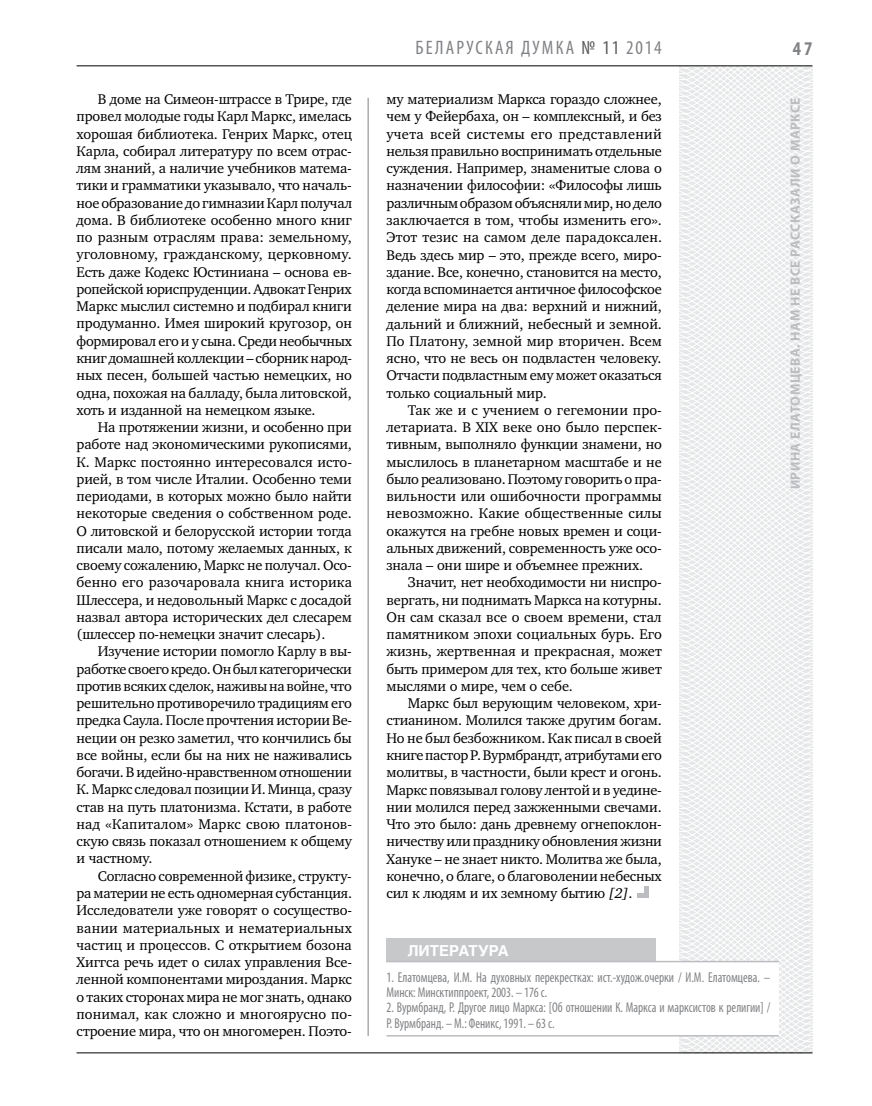
<style>
.page{position:relative;width:872px;height:1106px;background:#fff}
.page>*{position:absolute;margin:0;border:0;box-sizing:border-box;transform-origin:0 0}
.t1{font:condensed 19.5px "Myriad Pro";letter-spacing:.105em;color:#808285}
.t2{font:700 condensed 19.5px "Myriad Pro";color:#808285}
.t3{font:700 15px "Helios";color:#fff}
.t4{font:14.4px/17.2px "Charter C";letter-spacing:-.01em;color:#000;text-align:justify}
.t5{font:condensed 14.25px/15.3px "Myriad Pro";color:#808285;scale:.9 1}
.t6{font:700 13.5px "Myriad Pro";letter-spacing:.04em;color:#bcbdc0}
.s1{color:#58595b}
.s2{font-style:italic}
</style>
<div class="page">
<hr style="left:368px;top:98px;width:1px;height:938px;background:#808285">
<svg style="left:621px;top:65px;width:192px;height:989px"></svg>
<hr style="left:77px;top:65px;width:735px;height:1px;background:#000">
<hr style="left:77px;top:1052px;width:735px;height:1px;background:#000">
<div style="left:386px;top:938px;width:269px;height:23px;background:#c6c8ca"></div>
<div style="left:386px;top:962px;width:393px;height:74px;background:#fff"></div>
<hr style="left:386px;top:1035px;width:393px;height:1px;background:#bcbdc0">
<hr style="left:386px;top:960px;width:393px;height:2px;background:#bcbdc0">
<div style="left:644px;top:886px;width:5px;height:12px;background:#bcbdc0"></div>
<div style="left:637px;top:893px;width:12px;height:5px;background:#bcbdc0"></div>
<p class="t4" style="left:77px;top:91px;width:277px;text-indent:21px">В доме на Симеон-штрассе в Трире, где провел молодые годы Карл Маркс, имелась хорошая библиотека. Генрих Маркс, отец Карла, собирал литературу по всем отрас&shy;лям знаний, а наличие учебников матема&shy;тики и грамматики указывало, что началь&shy;ное образование до гимназии Карл получал дома. В библиотеке особенно много книг по разным отраслям права: земельному, уголовному, гражданскому, церковному.<br>Есть даже Кодекс Юстиниана – основа ев&shy;ропейской юриспруденции. Адвокат Генрих Маркс мыслил системно и подбирал книги продуманно. Имея широкий кругозор, он формировал его и у сына. Среди необычных книг домашней коллекции – сборник народ&shy;ных песен, большей частью немецких, но одна, похожая на балладу, была литовской, хоть и изданной на немецком языке.</p>
<p class="t4" style="left:77px;top:418px;width:277px;text-indent:21px">На протяжении жизни, и особенно при работе над экономическими рукописями, К. Маркс постоянно интересовался исто&shy;рией, в том числе Италии. Особенно теми периодами, в которых можно было найти некоторые сведения о собственном роде.<br>О литовской и белорусской истории тогда писали мало, потому желаемых данных, к своему сожалению, Маркс не получал. Осо&shy;бенно его разочаровала книга историка Шлессера, и недовольный Маркс с досадой назвал автора исторических дел слесарем (шлессер по-немецки значит слесарь).</p>
<p class="t4" style="left:77px;top:643px;width:277px;text-indent:21px">Изучение истории помогло Карлу в вы&shy;работке своего кредо. Он был категорически против всяких сделок, наживы на войне, что решительно противоречило традициям его предка Саула. После прочтения истории Ве&shy;неции он резко заметил, что кончились бы все войны, если бы на них не наживались богачи. В идейно-нравственном отношении К. Маркс следовал позиции И. Минца, сразу став на путь платонизма. Кстати, в работе над «Капиталом» Маркс свою платонов&shy;скую связь показал отношением к общему и частному.</p>
<p class="t4" style="left:77px;top:867px;width:277px;text-indent:21px">Согласно современной физике, структу&shy;ра материи не есть одномерная субстанция.<br>Исследователи уже говорят о сосущество&shy;вании материальных и нематериальных частиц и процессов. С открытием бозона Хиггса речь идет о силах управления Все&shy;ленной компонентами мироздания. Маркс о таких сторонах мира не мог знать, однако понимал, как сложно и многоярусно по&shy;строение мира, что он многомерен. Поэто-</p>
<h1 class="t1" style="left:415px;top:36px;width:138px">БЕЛАРУСКА Я ДУМКА</h1>
<h1 class="t1" style="left:581px;top:36px;width:82px"><span class="s1">№ 11</span> 2014</h1>
<h1 class="t2" style="left:793px;top:37px;width:21px">47</h1>
<p class="t4" style="left:386px;top:91px;width:277px">му материализм Маркса гораздо сложнее, чем у Фейербаха, он – комплексный, и без учета всей системы его представлений нельзя правильно воспринимать отдельные суждения. Например, знаменитые слова о назначении философии: «Философы лишь различным образом объясняли мир, но дело заключается в том, чтобы изменить его».<br>Этот тезис на самом деле парадоксален.<br>Ведь здесь мир – это, прежде всего, миро&shy;здание. Все, конечно, становится на место, когда вспоминается античное философское деление мира на два: верхний и нижний, дальний и ближний, небесный и земной.<br>По Платону, земной мир вторичен. Всем ясно, что не весь он подвластен человеку.<br>Отчасти подвластным ему может оказаться только социальный мир.</p>
<p class="t4" style="left:386px;top:401px;width:277px;text-indent:21px">Так же и с учением о гегемонии про&shy;летариата. В XIX веке оно было перспек&shy;тивным, выполняло функции знамени, но мыслилось в планетарном масштабе и не было реализовано. Поэтому говорить о пра&shy;вильности или ошибочности программы невозможно. Какие общественные силы окажутся на гребне новых времен и соци&shy;альных движений, современность уже осо&shy;знала – они шире и объемнее прежних.</p>
<p class="t4" style="left:386px;top:574px;width:277px;text-indent:21px">Значит, нет необходимости ни ниспро&shy;вергать, ни поднимать Маркса на котурны.<br>Он сам сказал все о своем времени, стал памятником эпохи социальных бурь. Его жизнь, жертвенная и прекрасная, может быть примером для тех, кто больше живет мыслями о мире, чем о себе.</p>
<p class="t4" style="left:386px;top:695px;width:277px;text-indent:21px">Маркс был верующим человеком, хри&shy;стианином. Молился также другим богам.<br>Но не был безбожником. Как писал в своей книге пастор Р. Вурмбрандт, атрибутами его молитвы, в частности, были крест и огонь.<br>Маркс повязывал голову лентой и в уедине&shy;нии молился перед зажженными свечами.<br>Что это было: дань древнему огнепоклон&shy;ничеству или празднику обновления жизни Хануке – не знает никто. Молитва же была, конечно, о благе, о благоволении небесных сил к людям и их земному бытию <span class="s2">[2]</span>.</p>
<p class="t3" style="left:408px;top:941px;width:103px">литература</p>
<p class="t5" style="left:386px;top:969px;width:428px">1. Елатомцева, И.М. На духовных перекрестках: ист.-худож.очерки / И.М. Елатомцева. –<br>Минск: Минсктиппроект, 2003. – 176 с.</p>
<p class="t5" style="left:386px;top:999px;width:428px">2. Вурмбранд, Р. Другое лицо Маркса: [Об отношении К. Маркса и марксистов к религии] /<br>Р. Вурмбранд. – М.: Феникс, 1991. – 63 с.</p>
<p class="t6" style="left:786px;top:489px;width:392px;rotate:-90deg">Ирина ЕЛАТОМЦЕВА. Нам не все рассказали о Марксе</p>
</div>
